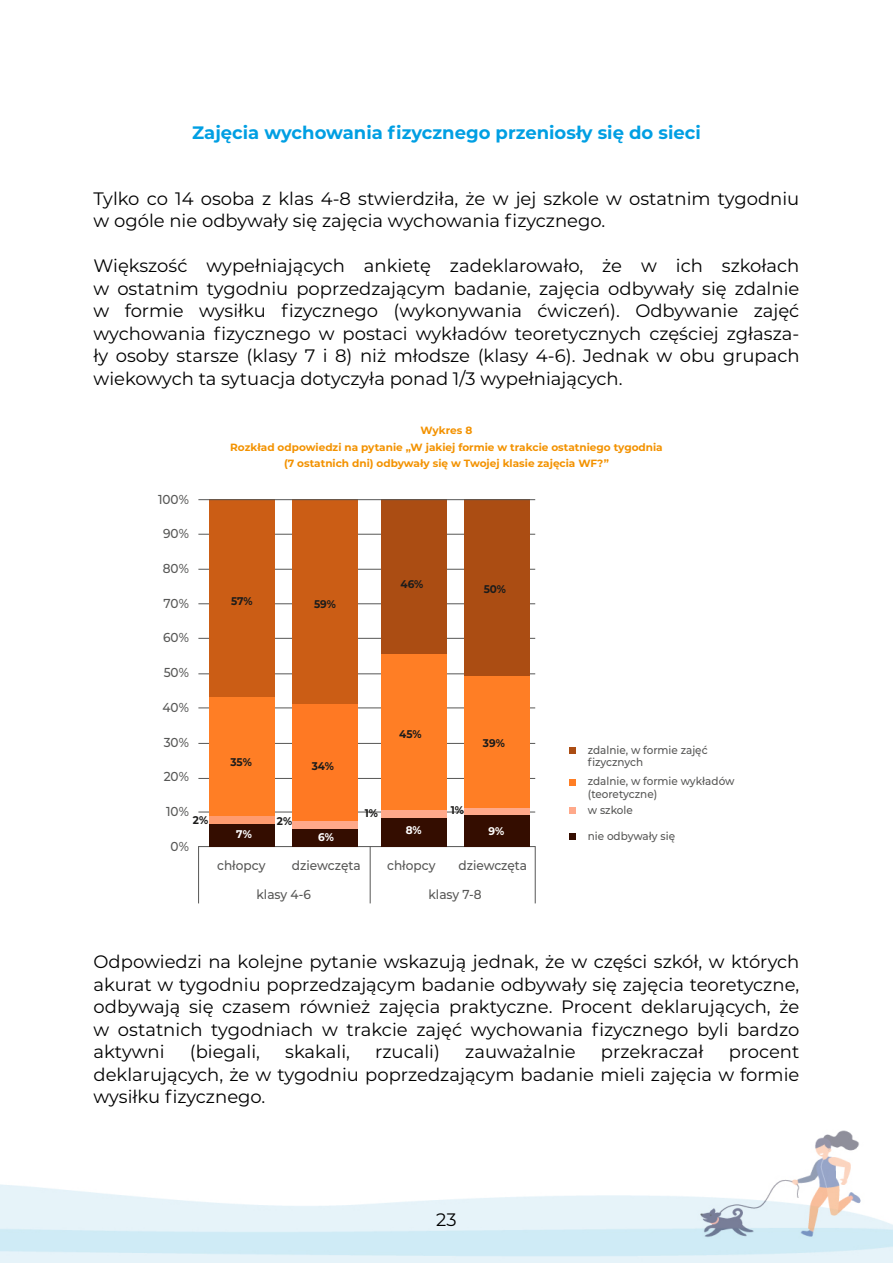
<style>
.page{position:relative;width:893px;height:1263px;background:#fff}
.page>*{position:absolute;margin:0;border:0;box-sizing:border-box;transform-origin:0 0}
.t1{font:18px/22.5px "Montserrat";color:#000;text-align:justify}
.t2{font:700 18px "Montserrat";color:#009fe3}
.t3{font:500 13.05px "Montserrat";color:#575756;scale:.93 1}
.t4{font:500 11.1px/12.5px "Montserrat";color:#575756;scale:.93 1}
.t5{font:700 11.1px "Montserrat";color:#1c1c1b;scale:.93 1}
.t6{font:700 11.1px "Montserrat";color:#fff;scale:.93 1}
.t7{font:700 11.1px "Montserrat";color:#fffffd;scale:.93 1}
.t8{font:700 10.5px/16.5px "Montserrat";color:#f39200;text-align:center}
</style>
<div class="page">
<img style="left:0;top:1130px;width:893px;height:132px">
<hr style="left:198px;top:812px;width:337px;height:1px;background:#575756">
<hr style="left:198px;top:846px;width:337px;height:1px;background:#575756">
<hr style="left:198px;top:778px;width:337px;height:1px;background:#575756">
<hr style="left:198px;top:743px;width:337px;height:1px;background:#575756">
<hr style="left:198px;top:708px;width:337px;height:1px;background:#575756">
<hr style="left:198px;top:674px;width:337px;height:1px;background:#575756">
<hr style="left:198px;top:638px;width:337px;height:1px;background:#575756">
<hr style="left:198px;top:603px;width:337px;height:1px;background:#575756">
<hr style="left:198px;top:569px;width:337px;height:1px;background:#575756">
<hr style="left:198px;top:534px;width:337px;height:1px;background:#575756">
<div style="left:209px;top:823px;width:66px;height:23px;background:#340d00"></div>
<div style="left:209px;top:815px;width:66px;height:8px;background:#ff9b6f"></div>
<div style="left:209px;top:696px;width:66px;height:119px;background:#ff7e25"></div>
<div style="left:209px;top:499px;width:66px;height:197px;background:#cb5d15"></div>
<div style="left:292px;top:827px;width:66px;height:19px;background:#340d00"></div>
<div style="left:292px;top:820px;width:66px;height:9px;background:#ffa98a"></div>
<div style="left:292px;top:702px;width:66px;height:119px;background:#ff7923"></div>
<div style="left:292px;top:499px;width:66px;height:205px;background:#cb5d15"></div>
<div style="left:381px;top:817px;width:66px;height:29px;background:#340d00"></div>
<div style="left:381px;top:810px;width:66px;height:8px;background:#ffa98a"></div>
<div style="left:381px;top:654px;width:66px;height:156px;background:#ff7e25"></div>
<div style="left:381px;top:499px;width:66px;height:155px;background:#ab4d13"></div>
<div style="left:464px;top:814px;width:65px;height:32px;background:#340d00"></div>
<div style="left:464px;top:807px;width:65px;height:7px;background:#ffa98a"></div>
<div style="left:464px;top:676px;width:65px;height:131px;background:#ff7e25"></div>
<div style="left:464px;top:499px;width:65px;height:177px;background:#ab4d13"></div>
<hr style="left:198px;top:846px;width:1px;height:57px;background:#575756">
<hr style="left:370px;top:846px;width:1px;height:57px;background:#575756">
<hr style="left:535px;top:846px;width:1px;height:57px;background:#575756">
<div style="left:569px;top:747px;width:7px;height:7px;background:#ab4d13"></div>
<div style="left:569px;top:779px;width:7px;height:6px;background:#ff7e25"></div>
<div style="left:569px;top:807px;width:7px;height:7px;background:#ffa98a"></div>
<div style="left:569px;top:833px;width:7px;height:7px;background:#340d00"></div>
<hr style="left:198px;top:499px;width:337px;height:1px;background:#575756">
<p class="t2" style="left:192px;top:120px;width:510px">Zajęcia wychowania fizycznego przeniosły się do sieci</p>
<p class="t1" style="left:94px;top:186px;width:707px">Tylko co 14 osoba z klas 4-8 stwierdziła, że w jej szkole w ostatnim tygodniu w ogóle nie odbywały się zajęcia wychowania fizycznego.</p>
<p class="t1" style="left:94px;top:254px;width:707px">Większość wypełniających ankietę zadeklarowało, że w ich szkołach w ostatnim tygodniu poprzedzającym badanie, zajęcia odbywały się zdalnie w formie wysiłku fizycznego (wykonywania ćwiczeń). Odbywanie zajęć wychowania fizycznego w postaci wykładów teoretycznych częściej zgłasza&shy;ły osoby starsze (klasy 7 i 8) niż młodsze (klasy 4-6). Jednak w obu grupach wiekowych ta sytuacja dotyczyła ponad 1/3 wypełniających.</p>
<p class="t8" style="left:230px;top:422px;width:434px">Wykres 8<br>Rozkład odpowiedzi na pytanie „W jakiej formie w trakcie ostatniego tygodnia (7 ostatnich dni) odbywały się w Twojej klasie zajęcia WF?”</p>
<p class="t3" style="left:158px;top:490px;width:35px">100%</p>
<p class="t3" style="left:163px;top:525px;width:29px">90%</p>
<p class="t3" style="left:163px;top:559px;width:30px">80%</p>
<p class="t3" style="left:164px;top:594px;width:29px">70%</p>
<p class="t3" style="left:163px;top:629px;width:29px">60%</p>
<p class="t3" style="left:164px;top:663px;width:29px">50%</p>
<p class="t3" style="left:163px;top:698px;width:30px">40%</p>
<p class="t3" style="left:164px;top:733px;width:29px">30%</p>
<p class="t3" style="left:164px;top:767px;width:29px">20%</p>
<p class="t3" style="left:166px;top:802px;width:26px">10%</p>
<p class="t3" style="left:171px;top:837px;width:21px">0%</p>
<p class="t5" style="left:231px;top:593px;width:25px">57%</p>
<p class="t5" style="left:231px;top:754px;width:24px">35%</p>
<p class="t5" style="left:193px;top:812px;width:18px">2%</p>
<p class="t5" style="left:277px;top:813px;width:18px">2%</p>
<p class="t6" style="left:236px;top:826px;width:18px">7%</p>
<p class="t5" style="left:314px;top:596px;width:25px">59%</p>
<p class="t5" style="left:312px;top:758px;width:25px">34%</p>
<p class="t6" style="left:318px;top:829px;width:18px">6%</p>
<p class="t5" style="left:401px;top:576px;width:26px">46%</p>
<p class="t5" style="left:484px;top:581px;width:26px">50%</p>
<p class="t5" style="left:399px;top:726px;width:26px">45%</p>
<p class="t5" style="left:483px;top:735px;width:25px">39%</p>
<p class="t5" style="left:365px;top:805px;width:16px">1%</p>
<p class="t5" style="left:451px;top:802px;width:16px">1%</p>
<p class="t6" style="left:406px;top:822px;width:19px">8%</p>
<p class="t7" style="left:488px;top:823px;width:18px">9%</p>
<p class="t3" style="left:217px;top:856px;width:53px">chłopcy</p>
<p class="t3" style="left:292px;top:856px;width:75px">dziewczęta</p>
<p class="t3" style="left:256px;top:885px;width:60px">klasy 4-6</p>
<p class="t3" style="left:387px;top:856px;width:53px">chłopcy</p>
<p class="t3" style="left:458px;top:856px;width:75px">dziewczęta</p>
<p class="t3" style="left:428px;top:885px;width:59px">klasy 7-8</p>
<p class="t4" style="left:588px;top:743px;width:130px">zdalnie, w formie zajęć fizycznych</p>
<p class="t4" style="left:588px;top:775px;width:159px">zdalnie, w formie wykładów (teoretyczne)</p>
<p class="t4" style="left:588px;top:803px;width:50px">w szkole</p>
<p class="t4" style="left:588px;top:829px;width:95px">nie odbywały się</p>
<p class="t1" style="left:94px;top:950px;width:707px">Odpowiedzi na kolejne pytanie wskazują jednak, że w części szkół, w których akurat w tygodniu poprzedzającym badanie odbywały się zajęcia teoretyczne, odbywają się czasem również zajęcia praktyczne. Procent deklarujących, że w ostatnich tygodniach w trakcie zajęć wychowania fizycznego byli bardzo aktywni</p>
<p class="t1" style="left:190px;top:1040px;width:72px">(biegali,</p>
<p class="t1" style="left:285px;top:1040px;width:66px">skakali,</p>
<p class="t1" style="left:375px;top:1040px;width:66px">rzucali)</p>
<p class="t1" style="left:465px;top:1040px;width:112px">zauważalnie</p>
<p class="t1" style="left:601px;top:1040px;width:104px">przekraczał</p>
<p class="t1" style="left:94px;top:1040px;width:707px;text-indent:635px">procent deklarujących, że w tygodniu poprzedzającym badanie mieli zajęcia w formie wysiłku fizycznego.</p>
<p class="t1" style="left:436px;top:1208px;width:22px">23</p>
</div>
